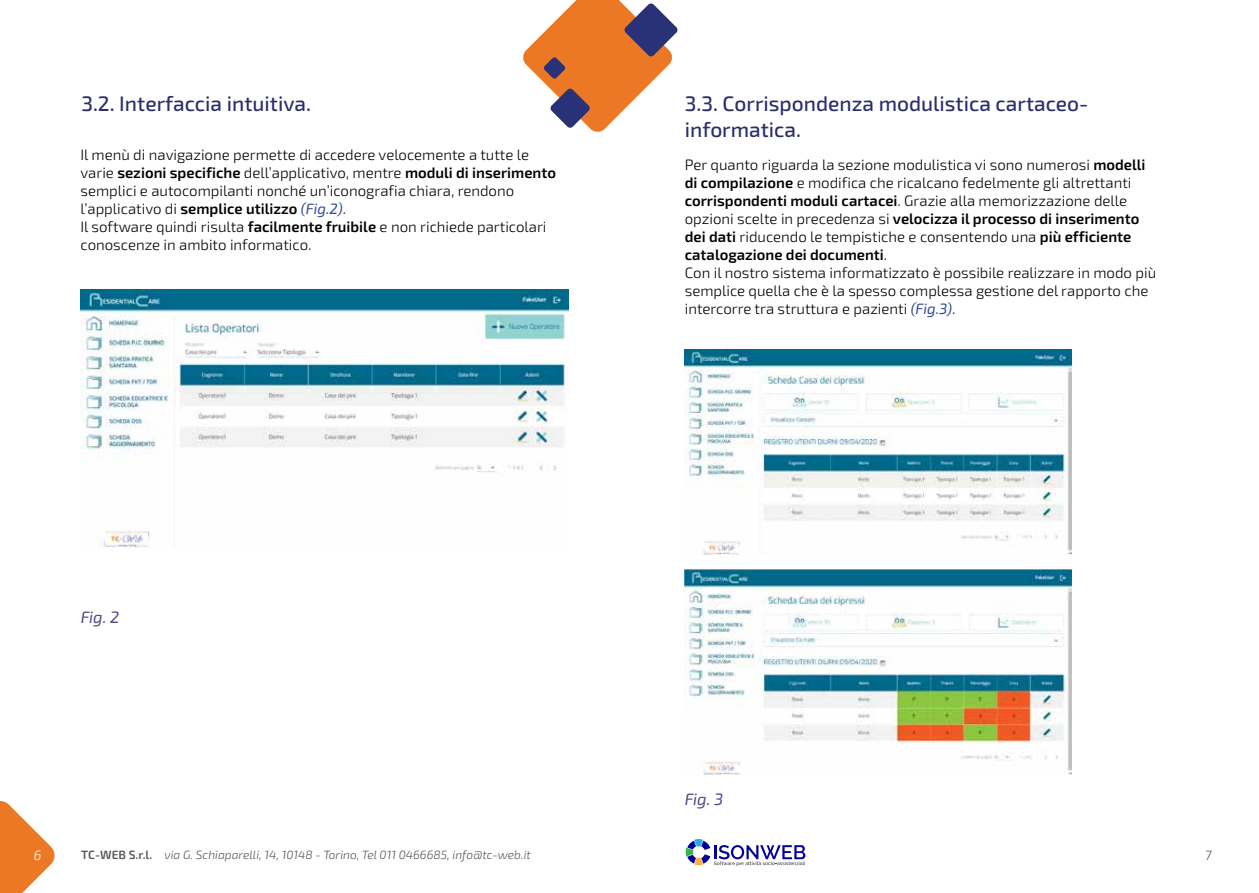
<style>
.page{position:relative;width:1259px;height:893px;background:#fff}
.page>*{position:absolute;margin:0;border:0;box-sizing:border-box;transform-origin:0 0}
.t1{font:500 21px/25.2px "Exo 2";color:#2b2e6c}
.t2{font:italic 16.5px "Exo 2";letter-spacing:-.015em;color:#504981}
.t3{font:300 15px/18px "Exo 2";color:#000}
.t4{font:italic 300 13.5px "Exo 2";color:#fff}
.t5{font:italic 300 13.5px "Exo 2";color:#575756}
.t6{font:italic 300 12px "Exo 2";color:#575756}
.s1{font-weight:600}
.s2{font-weight:400;font-style:italic;color:#334b98}
.s3{font-weight:600;font-style:normal}
</style>
<div class="page">
<svg style="left:0;top:801px;width:55px;height:92px"></svg>
<svg style="left:685px;top:839px;width:120px;height:27px"></svg>
<svg style="left:523px;top:0;width:155px;height:132px"></svg>
<img style="left:81px;top:289px;width:488px;height:258px">
<img style="left:685px;top:350px;width:386px;height:204px">
<img style="left:685px;top:570px;width:386px;height:204px">
<h1 class="t1" style="left:81px;top:91px;width:231px">3.2. Interfaccia intuitiva.</h1>
<h1 class="t1" style="left:685px;top:92px;width:405px">3.3. Corrispondenza modulistica cartaceo&shy;informatica.</h1>
<p class="t3" style="left:81px;top:146px;width:477px">Il menù di navigazione permette di accedere velocemente a tutte le varie <span class="s1">sezioni specifiche</span> dell’applicativo, mentre <span class="s1">moduli di inserimento </span>semplici e autocompilanti nonché un’iconografia chiara, rendono l’applicativo di <span class="s1">semplice utilizzo</span> <span class="s2">(Fig.2)</span>.<br>Il software quindi risulta <span class="s1">facilmente fruibile</span> e non richiede particolari conoscenze in ambito informatico.</p>
<p class="t3" style="left:685px;top:156px;width:473px">Per quanto riguarda la sezione modulistica vi sono numerosi <span class="s1">modelli di compilazione</span> e modifica che ricalcano fedelmente gli altrettanti <span class="s1">corrispondenti moduli cartacei</span>. Grazie alla memorizzazione delle opzioni scelte in precedenza si <span class="s1">velocizza il processo di inserimento dei dati</span> riducendo le tempistiche e consentendo una <span class="s1">più efficiente catalogazione dei documenti</span>.<br>Con il nostro sistema informatizzato è possibile realizzare in modo più semplice quella che è la spesso complessa gestione del rapporto che intercorre tra struttura e pazienti <span class="s2">(Fig.3)</span>.</p>
<p class="t2" style="left:81px;top:607px;width:40px">Fig. 2</p>
<p class="t2" style="left:685px;top:790px;width:40px">Fig. 3</p>
<p class="t4" style="left:34px;top:848px;width:9px">6</p>
<p class="t6" style="left:81px;top:848px;width:451px"><span class="s3">TC-WEB S.r.l.</span> via G. Schiaparelli, 14, 10148 - Torino, Tel 011 0466685, info@tc-web.it</p>
<p class="t5" style="left:1205px;top:848px;width:8px">7</p>
</div>
